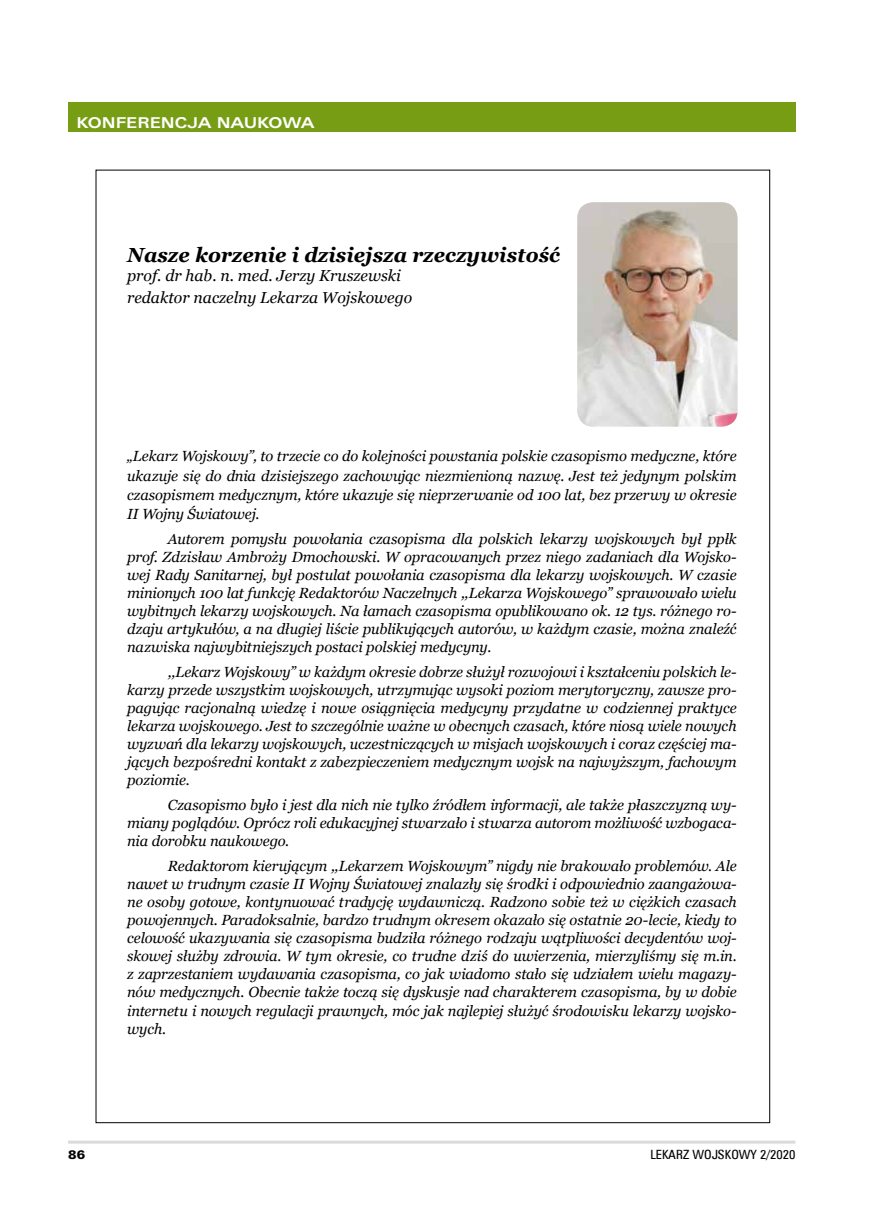
<style>
.page{position:relative;width:872px;height:1212px;background:#fff}
.page>*{position:absolute;margin:0;border:0;box-sizing:border-box;transform-origin:0 0}
.t1{font:italic 700 20.4px "Georgia";color:#000}
.t2{font:italic 15.9px/21.8px "Georgia";color:#000}
.t3{font:15px "Zurich Ex EU Bold";color:#fff}
.t4{font:italic 14.7px/18.1px "Georgia";letter-spacing:-.01em;color:#000;text-align:justify}
.t5{font:12.75px "Zurich Cn EU Normal";color:#000;scale:1.04 1}
.t6{font:11.25px "Zurich Blk PL";color:#000;scale:1.04 1}
</style>
<div class="page">
<hr style="left:68px;top:1140px;width:727px;height:3px;background:#d9dada">
<div style="left:68px;top:102px;width:727px;height:30px;background:#779d15"></div>
<img style="left:577px;top:202px;width:160px;height:225px">
<p class="t3" style="left:77px;top:113px;width:239px">KONFERENCJA NAUKOWA</p>
<h1 class="t1" style="left:127px;top:242px;width:434px">Nasze korzenie i dzisiejsza rzeczywistość</h1>
<p class="t2" style="left:127px;top:265px;width:287px">prof. dr hab. n. med. Jerzy Kruszewski redaktor naczelny Lekarza Wojskowego</p>
<p class="t4" style="left:127px;top:447px;width:611px;line-height:19.2px">„Lekarz Wojskowy”, to trzecie co do kolejności powstania polskie czasopismo medyczne, które ukazuje się do dnia dzisiejszego zachowując niezmienioną nazwę. Jest też jedynym polskim czasopismem medycznym, które ukazuje się nieprzerwanie od 100 lat, bez przerwy w okresie II Wojny Światowej.</p>
<p class="t4" style="left:127px;top:530px;width:611px;text-indent:41px">Autorem pomysłu powołania czasopisma dla polskich lekarzy wojskowych był ppłk prof. Zdzisław Ambroży Dmochowski. W opracowanych przez niego zadaniach dla Wojsko&shy;wej Rady Sanitarnej, był postulat powołania czasopisma dla lekarzy wojskowych. W czasie minionych 100 lat funkcję Redaktorów Naczelnych ,,Lekarza Wojskowego” sprawowało wielu wybitnych lekarzy wojskowych. Na łamach czasopisma opublikowano ok. 12 tys. różnego ro&shy;dzaju artykułów, a na długiej liście publikujących autorów, w każdym czasie, można znaleźć nazwiska najwybitniejszych postaci polskiej medycyny.</p>
<p class="t4" style="left:127px;top:663px;width:611px;text-indent:41px">,,Lekarz Wojskowy” w każdym okresie dobrze służył rozwojowi i kształceniu polskich le&shy;karzy przede wszystkim wojskowych, utrzymując wysoki poziom merytoryczny, zawsze pro&shy;pagując racjonalną wiedzę i nowe osiągnięcia medycyny przydatne w codziennej praktyce lekarza wojskowego. Jest to szczególnie ważne w obecnych czasach, które niosą wiele nowych wyzwań dla lekarzy wojskowych, uczestniczących w misjach wojskowych i coraz częściej ma&shy;jących bezpośredni kontakt z zabezpieczeniem medycznym wojsk na najwyższym, fachowym poziomie.</p>
<p class="t4" style="left:127px;top:796px;width:611px;text-indent:41px">Czasopismo było i jest dla nich nie tylko źródłem informacji, ale także płaszczyzną wy&shy;miany poglądów. Oprócz roli edukacyjnej stwarzało i stwarza autorom możliwość wzbogaca&shy;nia dorobku naukowego.</p>
<p class="t4" style="left:127px;top:857px;width:611px;text-indent:41px">Redaktorom kierującym ,,Lekarzem Wojskowym” nigdy nie brakowało problemów. Ale nawet w trudnym czasie II Wojny Światowej znalazły się środki i odpowiednio zaangażowa&shy;ne osoby gotowe, kontynuować tradycję wydawniczą. Radzono sobie też w ciężkich czasach powojennych. Paradoksalnie, bardzo trudnym okresem okazało się ostatnie 20‑lecie, kiedy to celowość ukazywania się czasopisma budziła różnego rodzaju wątpliwości decydentów woj&shy;skowej służby zdrowia. W tym okresie, co trudne dziś do uwierzenia, mierzyliśmy się m.in. z zaprzestaniem wydawania czasopisma, co jak wiadomo stało się udziałem wielu magazy&shy;nów medycznych. Obecnie także toczą się dyskusje nad charakterem czasopisma, by w dobie internetu i nowych regulacji prawnych, móc jak najlepiej służyć środowisku lekarzy wojsko&shy;wych.</p>
<p class="t6" style="left:68px;top:1147px;width:18px">86</p>
<p class="t5" style="left:650px;top:1147px;width:141px">LEKARZ WOJSKOWY 2/2020</p>
</div>
